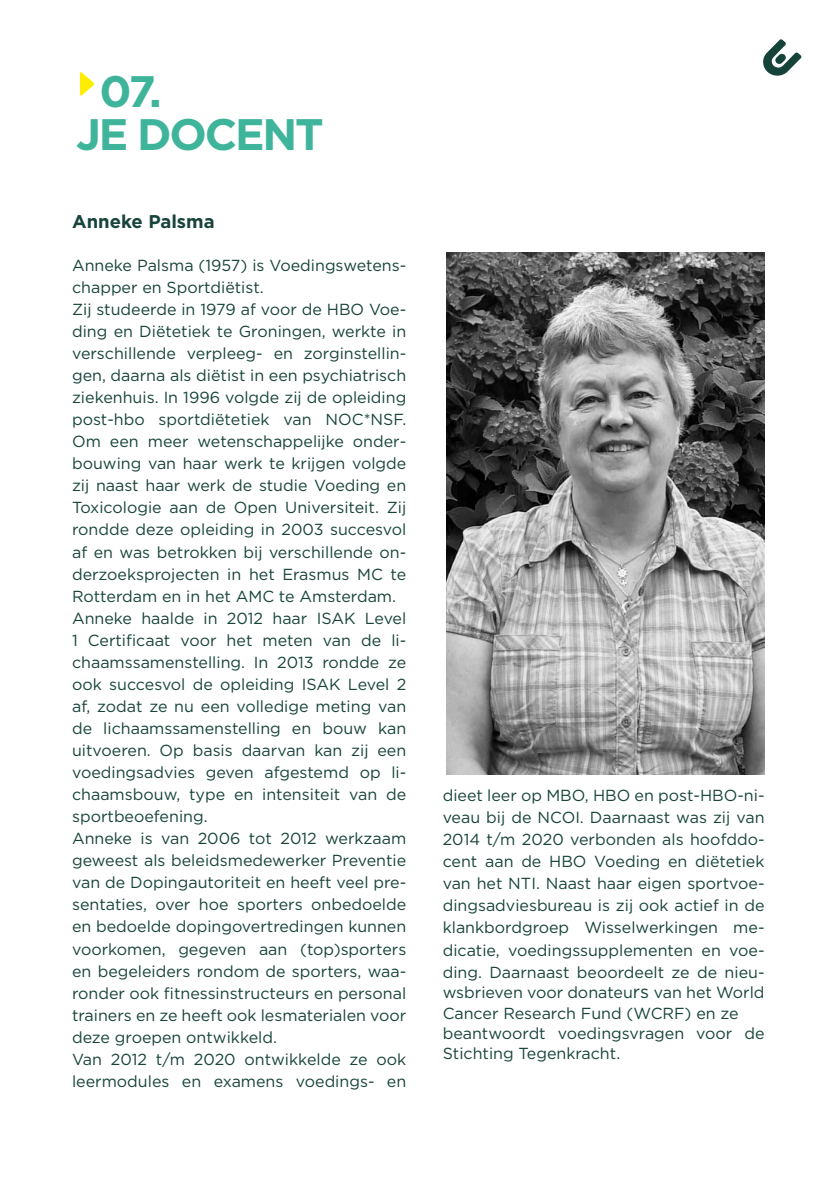
<style>
.page{position:relative;width:840px;height:1191px;background:#fff}
.page>*{position:absolute;margin:0;border:0;box-sizing:border-box;transform-origin:0 0}
.t1{font:700 44px/43px "Gotham";letter-spacing:-.05em;color:#3eb49a}
.t2{font:700 18.4px "Gotham";color:#18443b}
.t3{font:16px/22px "Gotham";color:#18443b}
.s1{font-size:18px}
</style>
<div class="page">
<img style="left:446px;top:252px;width:318px;height:522px">
<svg style="left:80px;top:72px;width:14px;height:24px"></svg>
<svg style="left:763px;top:39px;width:38px;height:37px"></svg>
<h1 class="t1" style="left:76px;top:70px;width:249px;text-indent:23px">07.<br>JE DOCENT</h1>
<p class="t2" style="left:72px;top:209px;width:144px">Anneke Palsma</p>
<p class="t3" style="left:72px;top:254px;width:335px">Anneke Palsma (1957) is Voedingswetens&shy;chapper en Sportdiëtist.<br>Zij studeerde in 1979 af voor de HBO Voe&shy;ding en Diëtetiek te Groningen, werkte in verschillende verpleeg- en zorginstellin&shy;gen, daarna als diëtist in een psychiatrisch ziekenhuis. In 1996 volgde zij de opleiding post-hbo sportdiëtetiek van NOC*NSF.<br>Om een meer wetenschappelijke onder&shy;bouwing van haar werk te krijgen volgde zij naast haar werk de studie Voeding en Toxicologie aan de Open Universiteit. Zij rondde deze opleiding in 2003 succesvol af en was betrokken bij verschillende on&shy;derzoeksprojecten in het Erasmus MC te Rotterdam en in het AMC te Amsterdam.<br>Anneke haalde in 2012 haar ISAK Level 1 Certificaat voor het meten van de li&shy;chaamssamenstelling. In 2013 rondde ze ook succesvol de opleiding ISAK Level 2 af, zodat ze nu een volledige meting van de lichaamssamenstelling en bouw kan uitvoeren. Op basis daarvan kan zij een voedingsadvies geven afgestemd op li&shy;chaamsbouw, type en intensiteit van de sportbeoefening.<br>Anneke is van 2006 tot 2012 werkzaam geweest als beleidsmedewerker Preventie van de Dopingautoriteit en heeft veel pre&shy;sentaties, over hoe sporters onbedoelde en bedoelde dopingovertredingen kunnen voorkomen, gegeven aan (top)sporters en begeleiders rondom de sporters, waa&shy;ronder ook fitnessinstructeurs en personal trainers en ze heeft ook lesmaterialen voor deze groepen ontwikkeld.<br>Van 2012 t/m 2020 ontwikkelde ze ook leermodules en examens voedings- en</p>
<p class="t3" style="left:442px;top:784px;width:323px;text-align:justify">dieet leer op MBO, HBO en post-HBO-ni&shy;veau bij de NCOI. Daarnaast was zij van 2014 t/m 2020 verbonden als hoofddo&shy;cent aan de HBO Voeding en diëtetiek van het NTI. Naast haar eigen sportvoe&shy;dingsadviesbureau is zij ook actief in de klankbordgroep Wisselwerkingen me&shy;dicatie, voedingssupplementen en voe&shy;ding. Daarnaast beoordeelt ze de nieu-</p>
<p class="t3" style="left:442px;top:981px;width:323px;line-height:20.4px">wsbrieven voor donateu<span class="s1">rs</span> van het World Cancer Research Fund (WCRF) en ze beantwoordt voedingsvragen voor de Stichting Tegenkracht.</p>
</div>
